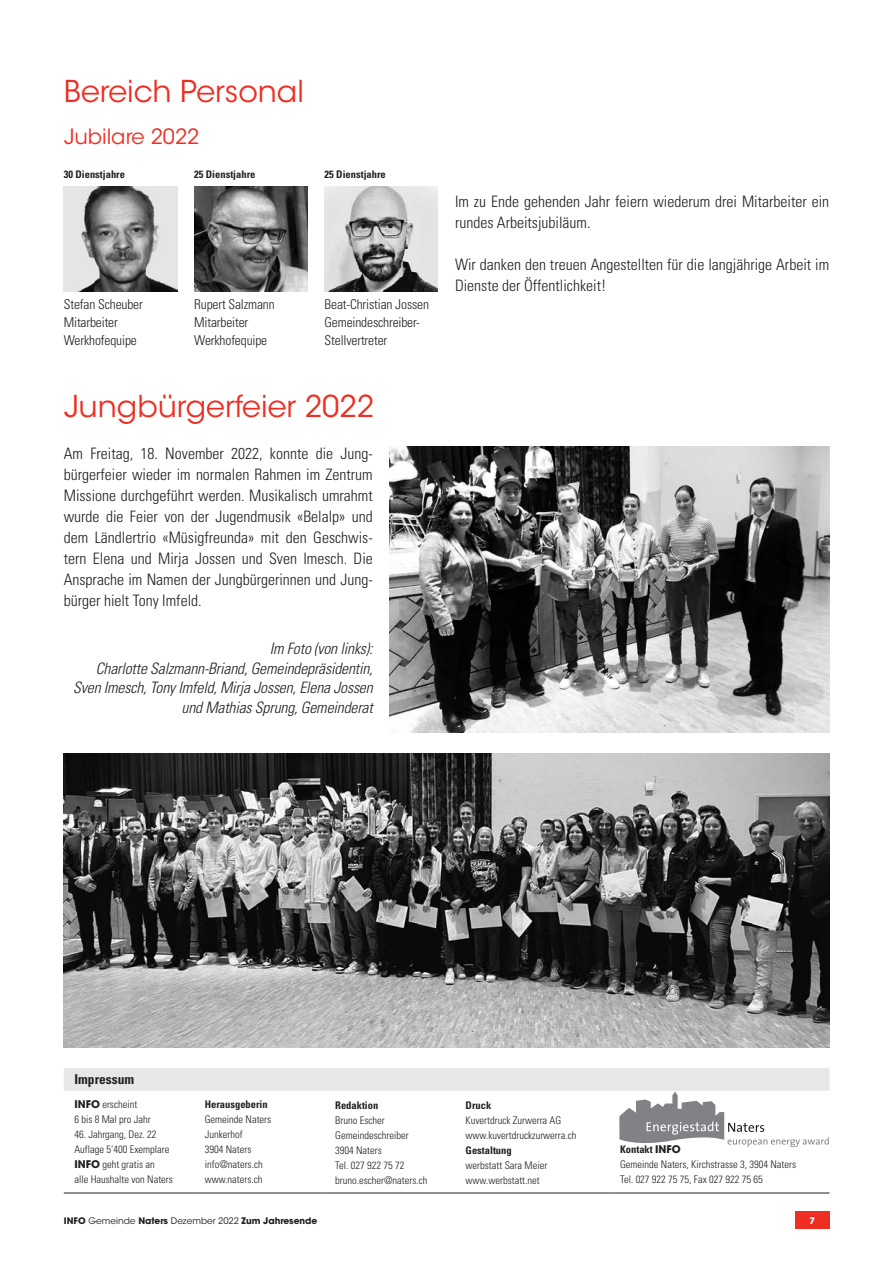
<style>
.page{position:relative;width:893px;height:1263px;background:#fff}
.page>*{position:absolute;margin:0;border:0;box-sizing:border-box;transform-origin:0 0}
.t1{font:30px "ITC Avant Garde Std";color:#ee2e22}
.t2{font:21px "ITC Avant Garde Std";color:#ee2e22}
.t3{font:300 condensed 15.75px/21px "Univers LT Std";color:#231f20}
.t4{font:italic 300 condensed 15.75px/19.5px "Univers LT Std";letter-spacing:-.01em;color:#231f20;text-align:right}
.t5{font:300 condensed 13.5px "Univers LT Std";letter-spacing:-.01em;color:#231f20}
.t6{font:700 condensed 13.5px "Univers LT Std";color:#231f20}
.t7{font:300 condensed 10.5px/15px "Univers LT Std";color:#231f20}
.t8{font:700 condensed 10.5px "Univers LT Std";color:#231f20}
.t9{font:700 9px "ITC Avant Garde Std";color:#231f20}
.t10{font:700 9px "ITC Avant Garde Std";color:#fff}
.s1{font-family:"ITC Avant Garde Std";font-weight:700;font-stretch:normal}
.s2{font-family:"ITC Avant Garde Std";font-stretch:normal}
.s3{font-weight:400}
</style>
<div class="page">
<div style="left:795px;top:1212px;width:34px;height:17px;background:#ee2e22"></div>
<img style="left:64px;top:186px;width:113px;height:105px">
<img style="left:194px;top:186px;width:114px;height:105px">
<img style="left:325px;top:186px;width:113px;height:105px">
<hr style="left:64px;top:1193px;width:130px;height:1px;background:#231f20">
<hr style="left:194px;top:1193px;width:131px;height:1px;background:#231f20">
<hr style="left:325px;top:1193px;width:130px;height:1px;background:#231f20">
<hr style="left:455px;top:1193px;width:154px;height:1px;background:#231f20">
<hr style="left:609px;top:1193px;width:220px;height:1px;background:#231f20">
<svg style="left:64px;top:1068px;width:765px;height:79px"></svg>
<img style="left:64px;top:753px;width:765px;height:294px">
<img style="left:390px;top:446px;width:439px;height:286px">
<p class="t1" style="left:64px;top:73px;width:242px">Bereich Personal</p>
<p class="t2" style="left:64px;top:124px;width:136px">Jubilare 2022</p>
<p class="t8" style="left:64px;top:167px;width:63px">30 Dienstjahre</p>
<p class="t8" style="left:194px;top:167px;width:63px">25 Dienstjahre</p>
<p class="t8" style="left:325px;top:167px;width:63px">25 Dienstjahre</p>
<p class="t5" style="left:64px;top:296px;width:81px">Stefan Scheuber</p>
<p class="t5" style="left:64px;top:314px;width:56px">Mitarbeiter</p>
<p class="t5" style="left:64px;top:332px;width:75px">Werkhofequipe</p>
<p class="t5" style="left:194px;top:296px;width:82px">Rupert Salzmann</p>
<p class="t5" style="left:194px;top:314px;width:56px">Mitarbeiter</p>
<p class="t5" style="left:194px;top:332px;width:75px">Werkhofequipe</p>
<p class="t5" style="left:325px;top:296px;width:106px">Beat-Christian Jossen</p>
<p class="t5" style="left:325px;top:314px;width:97px">Gemeindeschreiber-</p>
<p class="t5" style="left:325px;top:332px;width:64px">Stellvertreter</p>
<p class="t1" style="left:64px;top:388px;width:311px">Jungbürgerfeier 2022</p>
<p class="t3" style="left:64px;top:443px;width:311px;text-align:justify">Am Freitag, 18. November 2022, konnte die Jung&shy;bürgerfeier wieder im normalen Rahmen im Zentrum Missione durchgeführt werden. Musikalisch umrahmt wurde die Feier von der Jugendmusik «Belalp» und dem Ländlertrio «Müsigfreunda» mit den Geschwis&shy;tern Elena und Mirja Jossen und Sven Imesch. Die Ansprache im Namen der Jungbürgerinnen und Jung&shy;bürger hielt Tony Imfeld.</p>
<p class="t4" style="left:270px;top:639px;width:104px">Im Foto (von links):</p>
<p class="t4" style="left:96px;top:658px;width:278px">Charlotte Salzmann-Briand, Gemeindepräsidentin,</p>
<p class="t4" style="left:73px;top:678px;width:301px">Sven Imesch, Tony Imfeld, Mirja Jossen, Elena Jossen und Mathias Sprung, Gemeinderat</p>
<p class="t3" style="left:455px;top:191px;width:376px">Im zu Ende gehenden Jahr feiern wiederum drei Mitarbeiter ein rundes Arbeitsjubiläum.</p>
<p class="t3" style="left:455px;top:254px;width:376px">Wir danken den treuen Angestellten für die langjährige Arbeit im<br>Dienste der Öffentlichkeit!</p>
<p class="t6" style="left:74px;top:1071px;width:61px">Impressum</p>
<p class="t7" style="left:74px;top:1097px;width:64px"><span class="s1">INFO</span> erscheint</p>
<p class="t7" style="left:74px;top:1112px;width:78px">6 bis 8 Mal pro Jahr</p>
<p class="t7" style="left:74px;top:1127px;width:84px">46. Jahrgang, Dez. 22</p>
<p class="t7" style="left:74px;top:1142px;width:97px">Auflage 5‘400 Exemplare</p>
<p class="t7" style="left:74px;top:1157px;width:82px"><span class="s1">INFO</span> geht gratis an</p>
<p class="t7" style="left:74px;top:1172px;width:100px">alle Haushalte von Naters</p>
<p class="t8" style="left:205px;top:1098px;width:64px">Herausgeberin</p>
<p class="t7" style="left:205px;top:1112px;width:68px">Gemeinde Naters<br>Junkerhof</p>
<p class="t7" style="left:205px;top:1142px;width:48px">3904 Naters</p>
<p class="t7" style="left:205px;top:1157px;width:59px">info@naters.ch</p>
<p class="t7" style="left:205px;top:1172px;width:59px">www.naters.ch</p>
<p class="t8" style="left:335px;top:1098px;width:45px">Redaktion</p>
<p class="t7" style="left:335px;top:1112px;width:51px">Bruno Escher</p>
<p class="t7" style="left:335px;top:1127px;width:75px">Gemeindeschreiber</p>
<p class="t7" style="left:335px;top:1142px;width:48px">3904 Naters</p>
<p class="t7" style="left:335px;top:1157px;width:71px">Tel. 027 922 75 72</p>
<p class="t7" style="left:335px;top:1172px;width:94px">bruno.escher@naters.ch</p>
<p class="t8" style="left:466px;top:1098px;width:27px">Druck</p>
<p class="t7" style="left:466px;top:1112px;width:97px">Kuvertdruck Zurwerra AG</p>
<p class="t7" style="left:466px;top:1127px;width:112px">www.kuvertdruckzurwerra.ch</p>
<p class="t8" style="left:466px;top:1143px;width:48px">Gestaltung</p>
<p class="t7" style="left:466px;top:1157px;width:83px">werbstatt Sara Meier</p>
<p class="t7" style="left:466px;top:1172px;width:76px">www.werbstatt.net</p>
<p class="t8" style="left:620px;top:1143px;width:62px">Kontakt <span class="s2">INFO</span></p>
<p class="t7" style="left:620px;top:1157px;width:178px">Gemeinde Naters, Kirchstrasse 3, 3904 Naters</p>
<p class="t7" style="left:620px;top:1172px;width:144px">Tel. 027 922 75 75, Fax 027 922 75 65</p>
<p class="t9" style="left:64px;top:1214px;width:255px">INFO <span class="s3">Gemeinde</span> Naters <span class="s3">Dezember 2022</span> Zum Jahresende</p>
<p class="t10" style="left:809px;top:1214px;width:7px">7</p>
</div>
